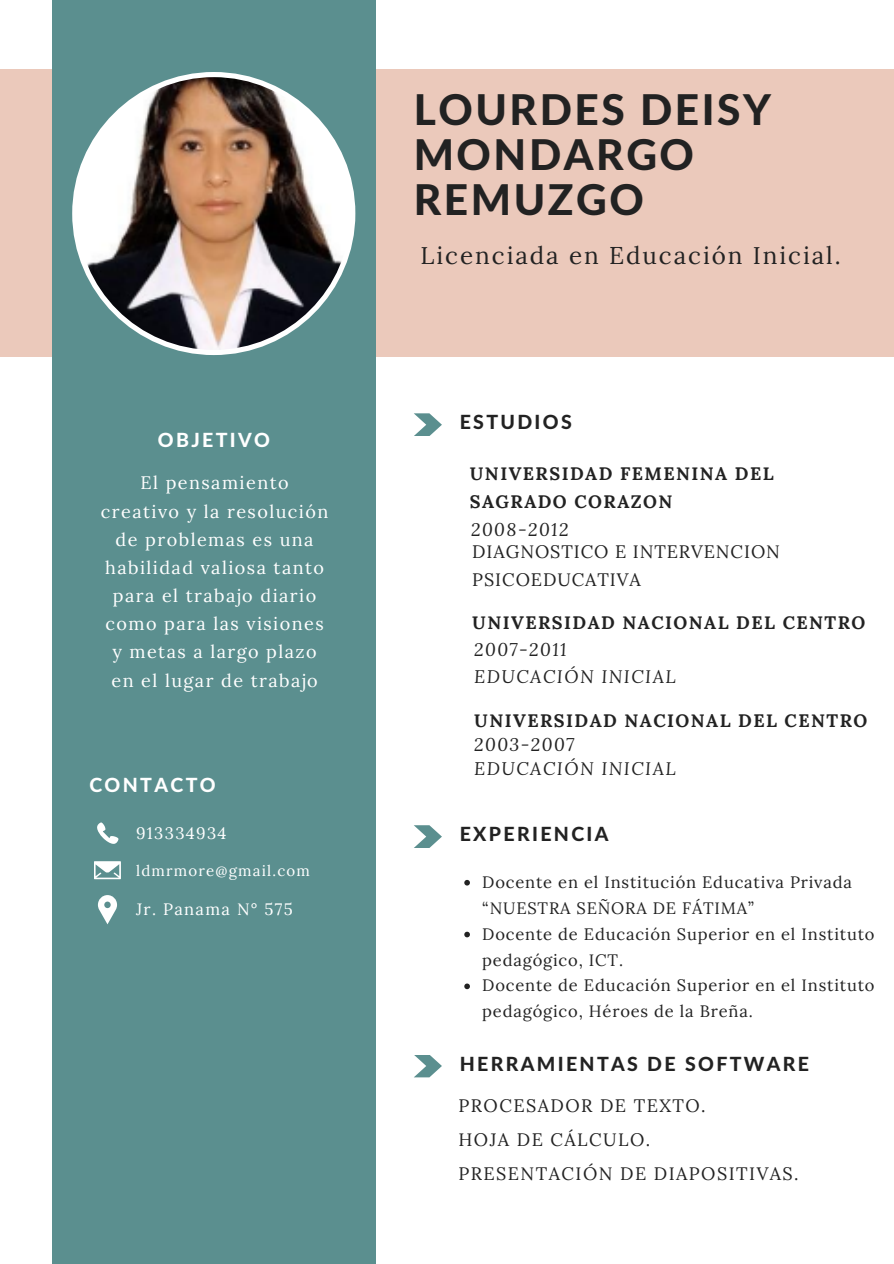
<style>
.page{position:relative;width:894px;height:1264px;background:#fff}
.page>*{position:absolute;margin:0;border:0;box-sizing:border-box;transform-origin:0 0}
.t1{font:800 42.45px/45px "Lato Latin";letter-spacing:.06em;color:#222}
.t2{font:24.15px "Lora";letter-spacing:.08em;color:#222}
.t3{font:800 19.5px "Lato Latin";letter-spacing:.12em;color:#222}
.t4{font:800 19.5px "Lato Latin";letter-spacing:.12em;color:#fff}
.t5{font:18px/28.2px "Lora";letter-spacing:.08em;color:#fff;text-align:center}
.t6{font:700 18px/28.2px "Lora";letter-spacing:.08em;color:#222}
.t7{font:italic 18px "Lora";letter-spacing:.08em;color:#222}
.t8{font:18px/33.9px "Lora";letter-spacing:.08em;color:#222}
.t9{font:18px/28.2px "Lora";letter-spacing:.05em;color:#222}
.t10{font:16.5px/26px "Lora";letter-spacing:.05em;color:#222}
.t11{font:16.5px "Lora";letter-spacing:.08em;color:#fff}
.t12{font:15px "Lora";letter-spacing:.08em;color:#fff}
</style>
<div class="page">
<div style="left:0;top:69px;width:893px;height:287px;background:#ebc9bb"></div>
<div style="left:52px;top:0;width:323px;height:1263px;background:#5b8f8f"></div>
<svg style="left:97px;top:822px;width:21px;height:21px"></svg>
<svg style="left:94px;top:861px;width:27px;height:18px"></svg>
<svg style="left:98px;top:895px;width:19px;height:29px"></svg>
<svg style="left:414px;top:413px;width:28px;height:23px"></svg>
<svg style="left:414px;top:1055px;width:28px;height:22px"></svg>
<svg style="left:414px;top:825px;width:28px;height:23px"></svg>
<svg style="left:72px;top:72px;width:283px;height:283px"></svg>
<svg style="left:464px;top:879px;width:6px;height:6px"></svg>
<svg style="left:464px;top:931px;width:6px;height:6px"></svg>
<svg style="left:464px;top:983px;width:6px;height:6px"></svg>
<p class="t4" style="left:158px;top:431px;width:114px">OBJETIVO</p>
<p class="t5" style="left:101px;top:469px;width:229px">El pensamiento creativo y la resolución de problemas es una habilidad valiosa tanto para el trabajo diario como para las visiones y metas a largo plazo en el lugar de trabajo</p>
<p class="t4" style="left:89px;top:776px;width:128px">CONTACTO</p>
<p class="t11" style="left:136px;top:822px;width:92px">913334934</p>
<p class="t12" style="left:136px;top:861px;width:175px">ldmrmore@gmail.com</p>
<p class="t11" style="left:136px;top:898px;width:158px">Jr. Panama N° 575</p>
<h1 class="t1" style="left:413px;top:89px;width:359px">LOURDES DEISY<br>MONDARGO<br>REMUZGO</h1>
<h2 class="t2" style="left:420px;top:240px;width:421px">Licenciada en Educación Inicial.</h2>
<p class="t3" style="left:459px;top:413px;width:114px">ESTUDIOS</p>
<p class="t6" style="left:469px;top:459px;width:305px">UNIVERSIDAD FEMENINA DEL<br>SAGRADO CORAZON</p>
<p class="t7" style="left:471px;top:517px;width:99px">2008-2012</p>
<p class="t9" style="left:472px;top:537px;width:309px">DIAGNOSTICO E INTERVENCION<br>PSICOEDUCATIVA</p>
<p class="t6" style="left:472px;top:608px;width:394px">UNIVERSIDAD NACIONAL DEL CENTRO</p>
<p class="t7" style="left:474px;top:665px;width:203px">EDUCACIÓN INICIAL</p>
<p class="t7" style="left:474px;top:637px;width:94px">2007-2011</p>
<p class="t6" style="left:474px;top:706px;width:394px">UNIVERSIDAD NACIONAL DEL CENTRO</p>
<p class="t7" style="left:474px;top:756px;width:203px">EDUCACIÓN INICIAL</p>
<p class="t7" style="left:474px;top:732px;width:102px">2003-2007</p>
<p class="t3" style="left:459px;top:825px;width:150px">EXPERIENCIA</p>
<p class="t10" style="left:482px;top:868px;width:394px">Docente en el Institución Educativa Privada “NUESTRA SEÑORA DE FÁTIMA”<br>Docente de Educación Superior en el Instituto pedagógico, ICT.<br>Docente de Educación Superior en el Instituto pedagógico, Héroes de la Breña.</p>
<p class="t3" style="left:459px;top:1054px;width:351px">HERRAMIENTAS DE SOFTWARE</p>
<p class="t8" style="left:458px;top:1088px;width:249px">PROCESADOR DE TEXTO.</p>
<p class="t8" style="left:458px;top:1122px;width:341px">HOJA DE CÁLCULO.<br>PRESENTACIÓN DE DIAPOSITIVAS.</p>
</div>
